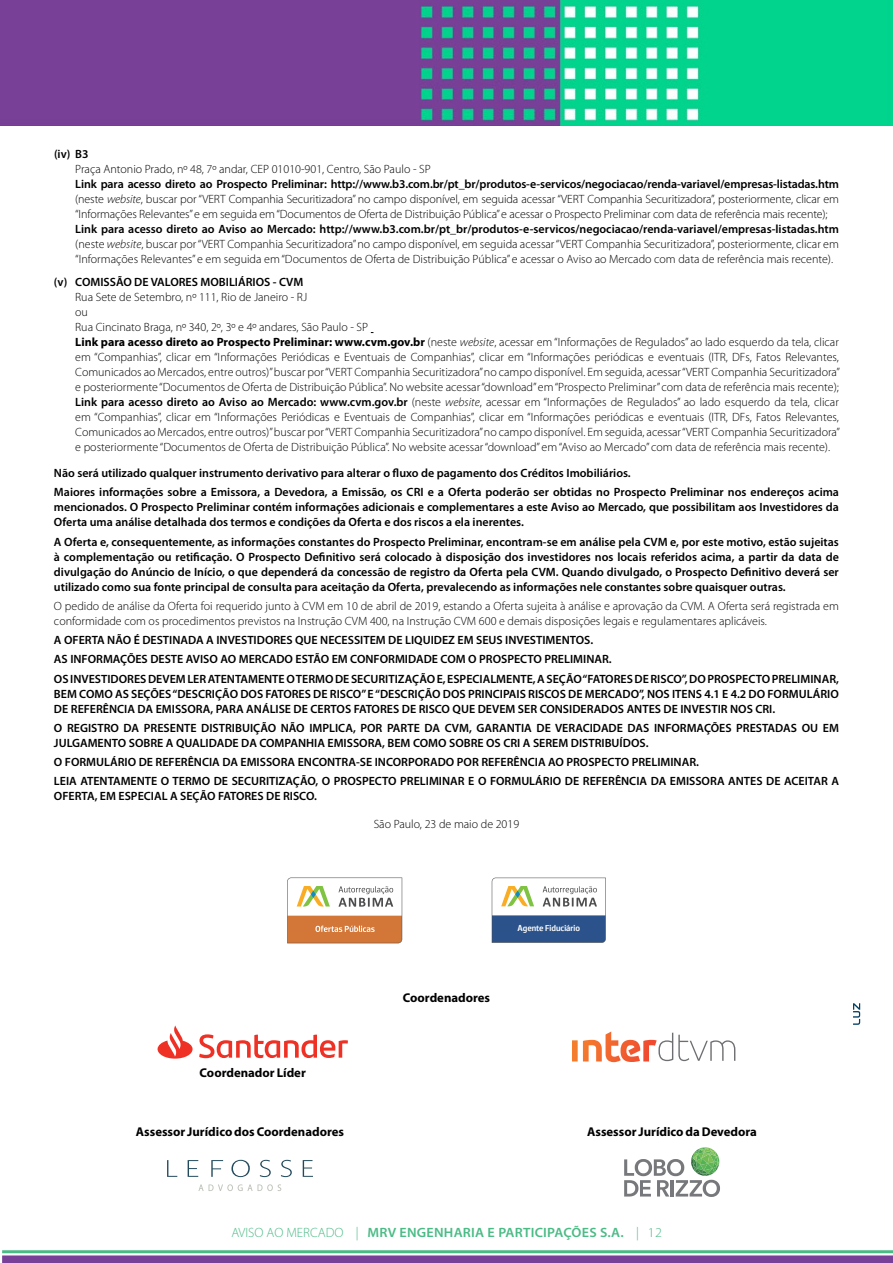
<style>
.page{position:relative;width:893px;height:1263px;background:#fff}
.page>*{position:absolute;margin:0;border:0;box-sizing:border-box;transform-origin:0 0}
.t1{font:600 13.5px "Myriad Pro";letter-spacing:.015em;color:#4bbb86;scale:1.05 1}
.t2{font:700 12.75px "Myriad Pro";color:#000}
.t3{font:300 12px/15px "Myriad Pro";color:#000;text-align:justify}
.t4{font:600 12px/15px "Myriad Pro";color:#000}
.t5{font:500 8.55px "Dobra W04";color:#fff}
.s1{font-weight:600}
.s2{font-style:italic}
.s3{font-weight:700}
.s4{font-weight:300}
</style>
<div class="page">
<img style="left:0;top:0;width:893px;height:125px">
<div style="left:2px;top:1255px;width:891px;height:8px;background:#784197"></div>
<hr style="left:2px;top:1250px;width:891px;height:3px;background:#4bbb86">
<svg style="left:158px;top:1025px;width:190px;height:33px"></svg>
<svg style="left:572px;top:1031px;width:163px;height:31px"></svg>
<svg style="left:167px;top:1160px;width:10px;height:17px"></svg>
<svg style="left:188px;top:1160px;width:10px;height:17px"></svg>
<svg style="left:211px;top:1160px;width:12px;height:17px"></svg>
<svg style="left:231px;top:1160px;width:19px;height:17px"></svg>
<svg style="left:260px;top:1160px;width:11px;height:17px"></svg>
<svg style="left:281px;top:1160px;width:11px;height:17px"></svg>
<svg style="left:303px;top:1160px;width:10px;height:17px"></svg>
<svg style="left:198px;top:1184px;width:83px;height:7px"></svg>
<svg style="left:624px;top:1147px;width:96px;height:50px"></svg>
<svg style="left:853px;top:1003px;width:7px;height:22px"></svg>
<svg style="left:492px;top:878px;width:114px;height:65px"></svg>
<svg style="left:287px;top:877px;width:115px;height:66px"></svg>
<p class="t4" style="left:54px;top:146px;width:36px">(iv) B3</p>
<p class="t3" style="left:75px;top:162px;width:357px">Praça Antonio Prado, nº 48, 7º andar, CEP 01010-901, Centro, São Paulo - SP</p>
<p class="t3" style="left:75px;top:177px;width:765px"><span class="s1">Link para acesso direto ao Prospecto Preliminar: http://www.b3.com.br/pt_br/produtos-e-servicos/negociacao/renda-variavel/empresas-listadas.htm </span>(neste <span class="s2">website</span>, buscar por “VERT Companhia Securitizadora” no campo disponível, em seguida acessar “VERT Companhia Securitizadora”, posteriormente, clicar em “Informações Relevantes” e em seguida em “Documentos de Oferta de Distribuição Pública” e acessar o Prospecto Preliminar com data de referência mais recente);</p>
<p class="t3" style="left:75px;top:222px;width:765px"><span class="s1">Link para acesso direto ao Aviso ao Mercado: http://www.b3.com.br/pt_br/produtos-e-servicos/negociacao/renda-variavel/empresas-listadas.htm </span>(neste <span class="s2">website</span>, buscar por “VERT Companhia Securitizadora” no campo disponível, em seguida acessar “VERT Companhia Securitizadora”, posteriormente, clicar em “Informações Relevantes” e em seguida em “Documentos de Oferta de Distribuição Pública” e acessar o Aviso ao Mercado com data de referência mais recente).</p>
<p class="t4" style="left:54px;top:274px;width:251px">(v) COMISSÃO DE VALORES MOBILIÁRIOS - CVM</p>
<p class="t3" style="left:75px;top:290px;width:766px;text-align:left">Rua Sete de Setembro, nº 111, Rio de Janeiro - RJ<br>ou<br>Rua Cincinato Braga, nº 340, 2º, 3º e 4º andares, São Paulo - SP<br><span class="s3">Link para acesso direto ao Prospecto Preliminar: www.cvm.gov.br</span> (neste <span class="s2">website</span>, acessar em “Informações de Regulados” ao lado esquerdo da tela, clicar em “Companhias”, clicar em “Informações Periódicas e Eventuais de Companhias”, clicar em “Informações periódicas e eventuais (ITR, DFs, Fatos Relevantes, Comunicados ao Mercados, entre outros)” buscar por “VERT Companhia Securitizadora” no campo disponível. Em seguida, acessar “VERT Companhia Securitizadora” e posteriormente “Documentos de Oferta de Distribuição Pública”. No website acessar “download” em “Prospecto Preliminar” com data de referência mais recente); <span class="s1">Link para acesso direto ao Aviso ao Mercado: www.cvm.gov.br</span> (neste <span class="s2">website</span>, acessar em “Informações de Regulados” ao lado esquerdo da tela, clicar em “Companhias”, clicar em “Informações Periódicas e Eventuais de Companhias”, clicar em “Informações periódicas e eventuais (ITR, DFs, Fatos Relevantes, Comunicados ao Mercados, entre outros)” buscar por “VERT Companhia Securitizadora” no campo disponível. Em seguida, acessar “VERT Companhia Securitizadora” e posteriormente “Documentos de Oferta de Distribuição Pública”. No website acessar “download” em “Aviso ao Mercado” com data de referência mais recente).</p>
<p class="t4" style="left:54px;top:463px;width:786px;line-height:19.2px">Não será utilizado qualquer instrumento derivativo para alterar o fluxo de pagamento dos Créditos Imobiliários.<br>Maiores informações sobre a Emissora, a Devedora, a Emissão, os CRI e a Oferta poderão ser obtidas no Prospecto Preliminar nos endereços acima</p>
<p class="t4" style="left:54px;top:499px;width:786px">mencionados. O Prospecto Preliminar contém informações adicionais e complementares a este Aviso ao Mercado, que possibilitam aos Investidores da<br>Oferta uma análise detalhada dos termos e condições da Oferta e dos riscos a ela inerentes.</p>
<p class="t4" style="left:54px;top:534px;width:786px;text-align:justify">A Oferta e, consequentemente, as informações constantes do Prospecto Preliminar, encontram-se em análise pela CVM e, por este motivo, estão sujeitas à complementação ou retificação. O Prospecto Definitivo será colocado à disposição dos investidores nos locais referidos acima, a partir da data de divulgação do Anúncio de Início, o que dependerá da concessão de registro da Oferta pela CVM. Quando divulgado, o Prospecto Definitivo deverá ser utilizado como sua fonte principal de consulta para aceitação da Oferta, prevalecendo as informações nele constantes sobre quaisquer outras.</p>
<p class="t3" style="left:54px;top:598px;width:786px">O pedido de análise da Oferta foi requerido junto à CVM em 10 de abril de 2019, estando a Oferta sujeita à análise e aprovação da CVM. A Oferta será registrada em conformidade com os procedimentos previstos na Instrução CVM 400, na Instrução CVM 600 e demais disposições legais e regulamentares aplicáveis.</p>
<p class="t4" style="left:54px;top:630px;width:786px;line-height:19.2px">A OFERTA NÃO É DESTINADA A INVESTIDORES QUE NECESSITEM DE LIQUIDEZ EM SEUS INVESTIMENTOS.<br>AS INFORMAÇÕES DESTE AVISO AO MERCADO ESTÃO EM CONFORMIDADE COM O PROSPECTO PRELIMINAR.<br>OS INVESTIDORES DEVEM LER ATENTAMENTE O TERMO DE SECURITIZAÇÃO E, ESPECIALMENTE, A SEÇÃO “FATORES DE RISCO”, DO PROSPECTO PRELIMINAR,</p>
<p class="t4" style="left:54px;top:686px;width:786px">BEM COMO AS SEÇÕES “DESCRIÇÃO DOS FATORES DE RISCO” E “DESCRIÇÃO DOS PRINCIPAIS RISCOS DE MERCADO”, NOS ITENS 4.1 E 4.2 DO FORMULÁRIO<br>DE REFERÊNCIA DA EMISSORA, PARA ANÁLISE DE CERTOS FATORES DE RISCO QUE DEVEM SER CONSIDERADOS ANTES DE INVESTIR NOS CRI.</p>
<p class="t4" style="left:54px;top:720px;width:786px">O REGISTRO DA PRESENTE DISTRIBUIÇÃO NÃO IMPLICA, POR PARTE DA CVM, GARANTIA DE VERACIDADE DAS INFORMAÇÕES PRESTADAS OU EM<br>JULGAMENTO SOBRE A QUALIDADE DA COMPANHIA EMISSORA, BEM COMO SOBRE OS CRI A SEREM DISTRIBUÍDOS.</p>
<p class="t4" style="left:54px;top:752px;width:786px;line-height:19.2px">O FORMULÁRIO DE REFERÊNCIA DA EMISSORA ENCONTRA-SE INCORPORADO POR REFERÊNCIA AO PROSPECTO PRELIMINAR.<br>LEIA ATENTAMENTE O TERMO DE SECURITIZAÇÃO, O PROSPECTO PRELIMINAR E O FORMULÁRIO DE REFERÊNCIA DA EMISSORA ANTES DE ACEITAR A</p>
<p class="t4" style="left:54px;top:788px;width:264px">OFERTA, EM ESPECIAL A SEÇÃO FATORES DE RISCO.</p>
<p class="t3" style="left:374px;top:817px;width:147px">São Paulo, 23 de maio de 2019</p>
<p class="t2" style="left:200px;top:1064px;width:108px">Coordenador Líder</p>
<p class="t2" style="left:403px;top:990px;width:89px">Coordenadores</p>
<p class="t5" style="left:517px;top:923px;width:64px">Agente Fiduciário</p>
<p class="t2" style="left:136px;top:1123px;width:210px">Assessor Jurídico dos Coordenadores</p>
<p class="t2" style="left:587px;top:1123px;width:171px">Assessor Jurídico da Devedora</p>
<p class="t1" style="left:231px;top:1224px;width:412px"><span class="s4">AVISO AO MERCADO |</span> MRV ENGENHARIA E PARTICIPAÇÕES S.A. <span class="s4">|</span> <span class="s4">12</span></p>
</div>
